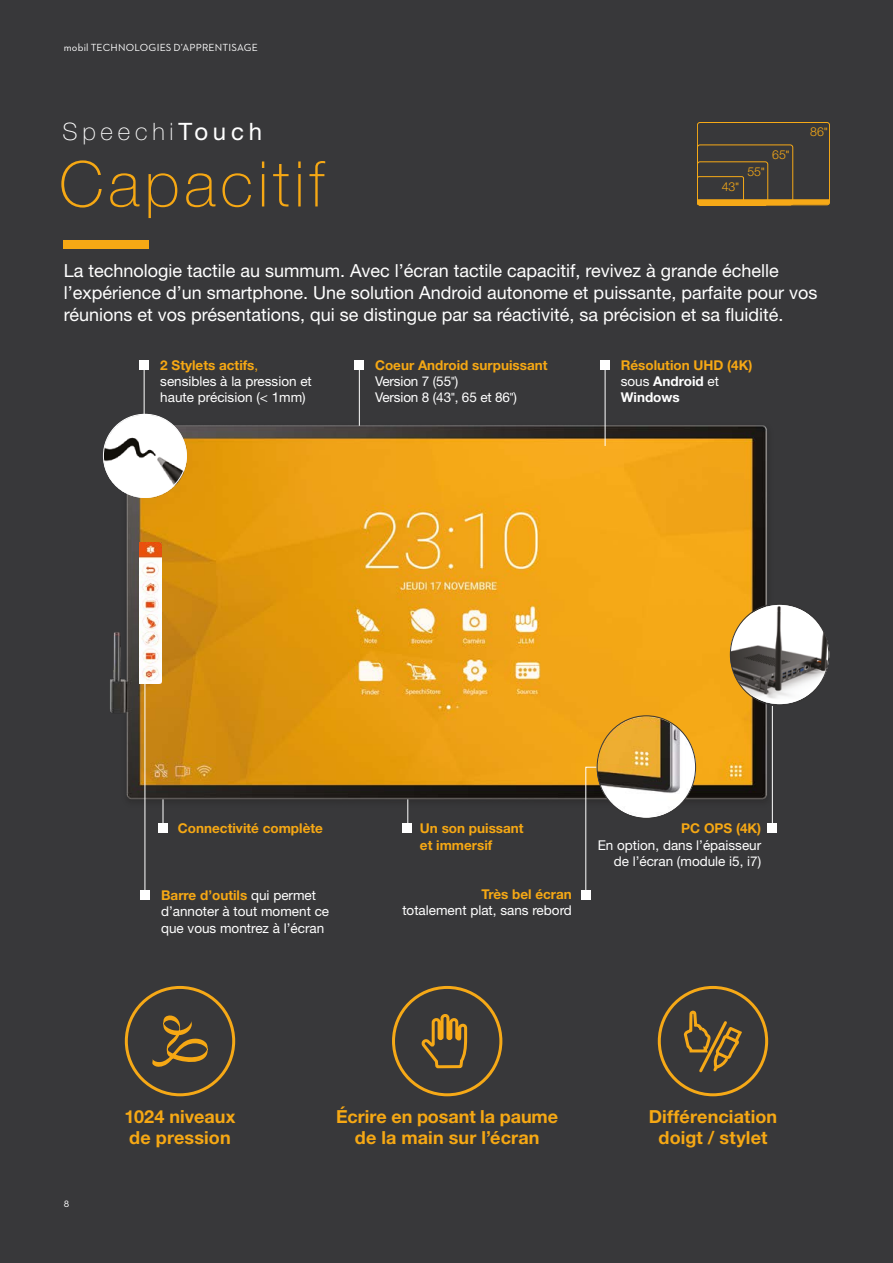
<style>
.page{position:relative;width:893px;height:1263px;background:#38383a}
.page>*{position:absolute;margin:0;border:0;box-sizing:border-box;transform-origin:0 0}
.t1{font:100 63px "Helvetica Neue LT Std";letter-spacing:.075em;color:#f6a814}
.t2{font:100 24px "Helvetica Neue LT Std";letter-spacing:.2em;color:#fff}
.t3{font:18px/21.6px "Helvetica Neue LT Std";color:#fff}
.t4{font:700 18px/21px "Helvetica Neue LT Std";letter-spacing:.005em;color:#f6a814;text-align:center}
.t5{font:13.5px/16.2px "Helvetica Neue LT Std";color:#fff}
.t6{font:700 13.5px/16.2px "Helvetica Neue LT Std";color:#f6a814}
.t7{font:300 12.3px "Helvetica Neue LT Std";color:#f6a917}
.t8{font:10.5px "Neutraface 2 Text";letter-spacing:.015em;color:#fff}
.s1{font-weight:400}
.s2{font-family:"Neutraface 2 Text";font-weight:400}
.s3{font-weight:700;color:#f6a814}
.s4{font-family:"Neutraface 2 Text"}
.s5{color:#f6a814}
.s6{font-weight:400;color:#fff}
.s7{color:#fff}
</style>
<div class="page">
<div style="left:658px;top:986px;width:110px;height:110px;border:3px solid #f6a917;border-radius:50%"></div>
<div style="left:392px;top:986px;width:110px;height:110px;border:3px solid #f6a917;border-radius:50%"></div>
<div style="left:125px;top:986px;width:110px;height:110px;border:3px solid #f6a917;border-radius:50%"></div>
<img style="left:110px;top:360px;width:720px;height:540px">
<div style="left:64px;top:240px;width:85px;height:8px;background:#f6a814"></div>
<hr style="left:359px;top:365px;width:1px;height:61px;background:#fff">
<hr style="left:144px;top:365px;width:1px;height:81px;background:#fff">
<hr style="left:605px;top:365px;width:1px;height:81px;background:#fff">
<hr style="left:772px;top:706px;width:1px;height:122px;background:#fff">
<svg style="left:163px;top:799px;width:1px;height:24px"></svg>
<svg style="left:407px;top:799px;width:1px;height:24px"></svg>
<hr style="left:145px;top:684px;width:1px;height:210px;background:#fff">
<div style="left:355px;top:360px;width:9px;height:9px;background:#fff"></div>
<div style="left:139px;top:360px;width:10px;height:9px;background:#fff"></div>
<div style="left:600px;top:360px;width:10px;height:9px;background:#fff"></div>
<div style="left:768px;top:823px;width:9px;height:9px;background:#fff"></div>
<div style="left:159px;top:823px;width:9px;height:9px;background:#fff"></div>
<div style="left:403px;top:823px;width:9px;height:9px;background:#fff"></div>
<div style="left:581px;top:890px;width:9px;height:9px;background:#fff"></div>
<div style="left:140px;top:890px;width:10px;height:9px;background:#fff"></div>
<img style="left:103px;top:414px;width:84px;height:84px">
<svg style="left:585px;top:766px;width:12px;height:126px"></svg>
<svg style="left:152px;top:1015px;width:56px;height:52px"></svg>
<img style="left:140px;top:543px;width:21px;height:141px">
<svg style="left:419px;top:1014px;width:50px;height:83px"></svg>
<svg style="left:683px;top:1010px;width:59px;height:63px"></svg>
<svg style="left:697px;top:122px;width:132px;height:83px"></svg>
<div style="left:697px;top:176px;width:47px;height:29px;border:1px solid #f6a917;border-radius:2px"></div>
<img style="left:730px;top:605px;width:99px;height:99px;border-radius:50px">
<img style="left:597px;top:717px;width:99px;height:101px">
<p class="t8" style="left:64px;top:41px;width:196px">mobil TECHNOLOGIES D’APPRENTISAGE</p>
<h2 class="t2" style="left:63px;top:118px;width:201px">Speechi<span class="s1">Touch</span></h2>
<h1 class="t1" style="left:59px;top:148px;width:267px">Capacitif</h1>
<p class="t7" style="left:722px;top:179px;width:19px">43<span class="s2">"</span></p>
<p class="t7" style="left:747px;top:164px;width:19px">55<span class="s2">"</span></p>
<p class="t7" style="left:772px;top:147px;width:19px">65<span class="s2">"</span></p>
<p class="t7" style="left:810px;top:124px;width:19px">86<span class="s2">"</span></p>
<p class="t3" style="left:64px;top:260px;width:755px">La technologie tactile au summum. Avec l’écran tactile capacitif, revivez à grande échelle l’expérience d’un smartphone. Une solution Android autonome et puissante, parfaite pour vos réunions et vos présentations, qui se distingue par sa réactivité, sa précision et sa fluidité.</p>
<p class="t5" style="left:375px;top:356px;width:174px"><span class="s3">Coeur Android surpuissant<br></span>Version 7 (55<span class="s4">"</span>)<br>Version 8 (43<span class="s4">"</span>, 65 et 86<span class="s4">"</span>)</p>
<p class="t5" style="left:160px;top:356px;width:153px"><span class="s3">2 Stylets actifs</span><span class="s5">, </span>sensibles à la pression et haute précision (&lt; 1mm)</p>
<p class="t6" style="left:621px;top:356px;width:133px">Résolution UHD (4K) <span class="s6">sous</span> <span class="s7">Android</span> <span class="s6">et<br></span><span class="s7">Windows</span></p>
<p class="t6" style="left:178px;top:820px;width:146px">Connectivité complète</p>
<p class="t6" style="left:420px;top:820px;width:105px">Un son puissant et immersif</p>
<p class="t6" style="left:481px;top:886px;width:92px">Très bel écran</p>
<p class="t5" style="left:402px;top:902px;width:171px">totalement plat, sans rebord</p>
<p class="t5" style="left:161px;top:887px;width:170px"><span class="s3">Barre d’outils</span> qui permet d’annoter à tout moment ce que vous montrez à l’écran</p>
<p class="t6" style="left:681px;top:820px;width:82px">PC OPS (4K)</p>
<p class="t5" style="left:598px;top:836px;width:165px;text-align:right">En option, dans l’épaisseur de l’écran (module i5, i7)</p>
<p class="t8" style="left:64px;top:1197px;width:7px">8</p>
<h3 class="t4" style="left:336px;top:1105px;width:224px">Écrire en posant la paume de la main sur l’écran</h3>
<h3 class="t4" style="left:125px;top:1105px;width:112px;text-align:left">1024 niveaux de pression</h3>
<h3 class="t4" style="left:649px;top:1105px;width:130px">Différenciation doigt / stylet</h3>
</div>
